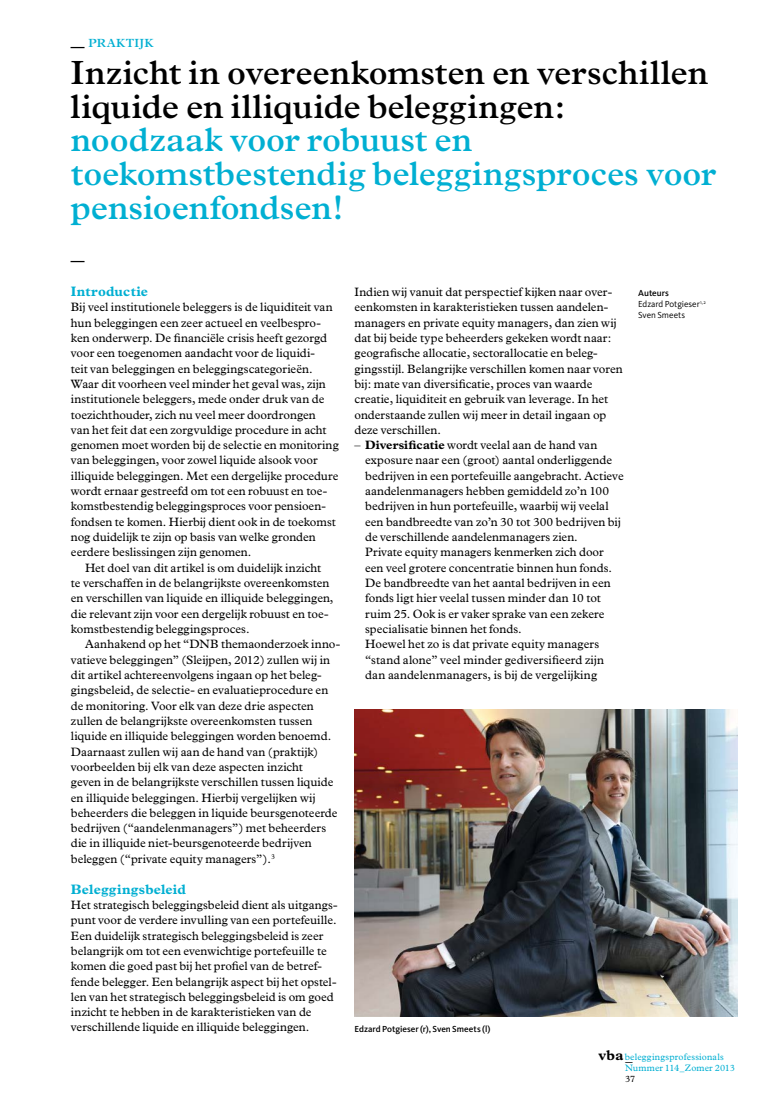
<style>
.page{position:relative;width:780px;height:1117px;background:#fff}
.page>*{position:absolute;margin:0;border:0;box-sizing:border-box;transform-origin:0 0}
.t1{font:600 33.75px/33.8px "Plantin";letter-spacing:-.005em;color:#00afd2}
.t2{font:600 33.75px/33.8px "Plantin";letter-spacing:-.005em;color:#000}
.t3{font:700 14.25px "Plantin";color:#000}
.t4{font:700 13.75px "Plantin";letter-spacing:.015em;color:#00afd2}
.t5{font:600 13.75px "Plantin";color:#000}
.t6{font:12.25px/15.2px "Plantin";color:#000}
.t7{font:600 11.88px "Plantin";letter-spacing:.025em;color:#00afd2}
.t8{font:9.38px "Plantin";letter-spacing:.015em;color:#00afd2}
.t9{font:9.38px "Plantin";color:#000}
.t10{font:9px/11.2px "Kievit OT";letter-spacing:-.005em;color:#000}
.t11{font:500 9px "Kievit OT";color:#000}
.s1{font-size:13.75px;color:#000}
.s2{font-weight:700}
.s3{font-weight:500}
.s4{font-weight:700;font-size:14.25px;color:#000}
</style>
<div class="page">
<img style="left:354px;top:709px;width:383px;height:306px">
<p class="t7" style="left:71px;top:36px;width:84px"><span class="s1">—</span> PRAKTIJK</p>
<h1 class="t2" style="left:71px;top:56px;width:638px">Inzicht in overeenkomsten en verschillen liquide en illiquide beleggingen:</h1>
<h1 class="t1" style="left:71px;top:123px;width:647px">noodzaak voor robuust en toekomstbestendig beleggingsproces voor pensioenfondsen!</h1>
<p class="t5" style="left:71px;top:252px;width:15px">—</p>
<p class="t6" style="left:354px;top:284px;width:270px">Indien wij vanuit dat perspectief kijken naar over&shy;eenkomsten in karakteristieken tussen aandelen&shy;managers en private equity managers, dan zien wij dat bij beide type beheerders gekeken wordt naar: geografische allocatie, sectorallocatie en beleg&shy;gingsstijl. Belangrijke verschillen komen naar voren bij: mate van diversificatie, proces van waarde creatie, liquiditeit en gebruik van leverage. In het onderstaande zullen wij meer in detail ingaan op deze verschillen.</p>
<p class="t6" style="left:365px;top:437px;width:260px;text-indent:-11px">– <span class="s2">Diversificatie</span> wordt veelal aan de hand van exposure naar een (groot) aantal onderliggende bedrijven in een portefeuille aangebracht. Actieve aandelenmanagers hebben gemiddeld zo’n 100 bedrijven in hun portefeuille, waarbij wij veelal een bandbreedte van zo’n 30 tot 300 bedrijven bij de verschillende aandelenmanagers zien.<br>Private equity managers kenmerken zich door een veel grotere concentratie binnen hun fonds.<br>De bandbreedte van het aantal bedrijven in een fonds ligt hier veelal tussen minder dan 10 tot ruim 25. Ook is er vaker sprake van een zekere specialisatie binnen het fonds.<br>Hoewel het zo is dat private equity managers “stand alone” veel minder gediversifieerd zijn dan aandelenmanagers, is bij de vergelijking</p>
<p class="t4" style="left:71px;top:283px;width:79px">Introductie</p>
<p class="t6" style="left:71px;top:299px;width:269px">Bij veel institutionele beleggers is de liquiditeit van hun beleggingen een zeer actueel en veelbespro&shy;ken onderwerp. De financiële crisis heeft gezorgd voor een toegenomen aandacht voor de liquidi-<br>teit van beleggingen en beleggingscategorieën.<br>Waar dit voorheen veel minder het geval was, zijn institutionele beleggers, mede onder druk van de toezichthouder, zich nu veel meer doordrongen<br>van het feit dat een zorgvuldige procedure in acht genomen moet worden bij de selectie en monitoring van beleggingen, voor zowel liquide alsook voor illiquide beleggingen. Met een dergelijke procedure wordt ernaar gestreefd om tot een robuust en toe&shy;komstbestendig beleggingsproces voor pensioen&shy;fondsen te komen. Hierbij dient ook in de toekomst nog duidelijk te zijn op basis van welke gronden eerdere beslissingen zijn genomen.</p>
<p class="t6" style="left:71px;top:560px;width:264px;text-indent:14px">Het doel van dit artikel is om duidelijk inzicht te verschaffen in de belangrijkste overeenkomsten en verschillen van liquide en illiquide beleggingen, die relevant zijn voor een dergelijk robuust en toe&shy;komstbestendig beleggingsproces.</p>
<p class="t6" style="left:71px;top:636px;width:271px;text-indent:14px">Aanhakend op het “DNB themaonderzoek inno&shy;vatieve beleggingen” (Sleijpen, 2012) zullen wij in dit artikel achtereenvolgens ingaan op het beleg&shy;gingsbeleid, de selectie- en evaluatieprocedure en de monitoring. Voor elk van deze drie aspecten zullen de belangrijkste overeenkomsten tussen liquide en illiquide beleggingen worden benoemd.<br>Daarnaast zullen wij aan de hand van (praktijk) voorbeelden bij elk van deze aspecten inzicht<br>geven in de belangrijkste verschillen tussen liquide en illiquide beleggingen. Hierbij vergelijken wij beheerders die beleggen in liquide beursgenoteerde bedrijven (“aandelenmanagers”) met beheerders die in illiquide niet-beursgenoteerde bedrijven beleggen (“private equity managers”).<sup>3</sup></p>
<p class="t4" style="left:71px;top:880px;width:117px">Beleggingsbeleid</p>
<p class="t6" style="left:71px;top:897px;width:268px">Het strategisch beleggingsbeleid dient als uitgangs&shy;punt voor de verdere invulling van een portefeuille.<br>Een duidelijk strategisch beleggingsbeleid is zeer belangrijk om tot een evenwichtige portefeuille te komen die goed past bij het profiel van de betref&shy;fende belegger. Een belangrijk aspect bij het opstel&shy;len van het strategisch beleggingsbeleid is om goed inzicht te hebben in de karakteristieken van de verschillende liquide en illiquide beleggingen.</p>
<p class="t10" style="left:638px;top:287px;width:69px"><span class="s3">Auteurs<br></span>Edzard Potgieser<sup>1,2<br></sup>Sven Smeets</p>
<p class="t11" style="left:354px;top:1023px;width:138px">Edzard Potgieser (r), Sven Smeets (l)</p>
<p class="t8" style="left:598px;top:1051px;width:127px"><span class="s4">vba</span>beleggingsprofessionals</p>
<p class="t3" style="left:625px;top:1047px;width:9px">_</p>
<p class="t8" style="left:625px;top:1062px;width:111px">Nummer 114_Zomer 2013</p>
<p class="t9" style="left:625px;top:1073px;width:12px">37</p>
</div>
